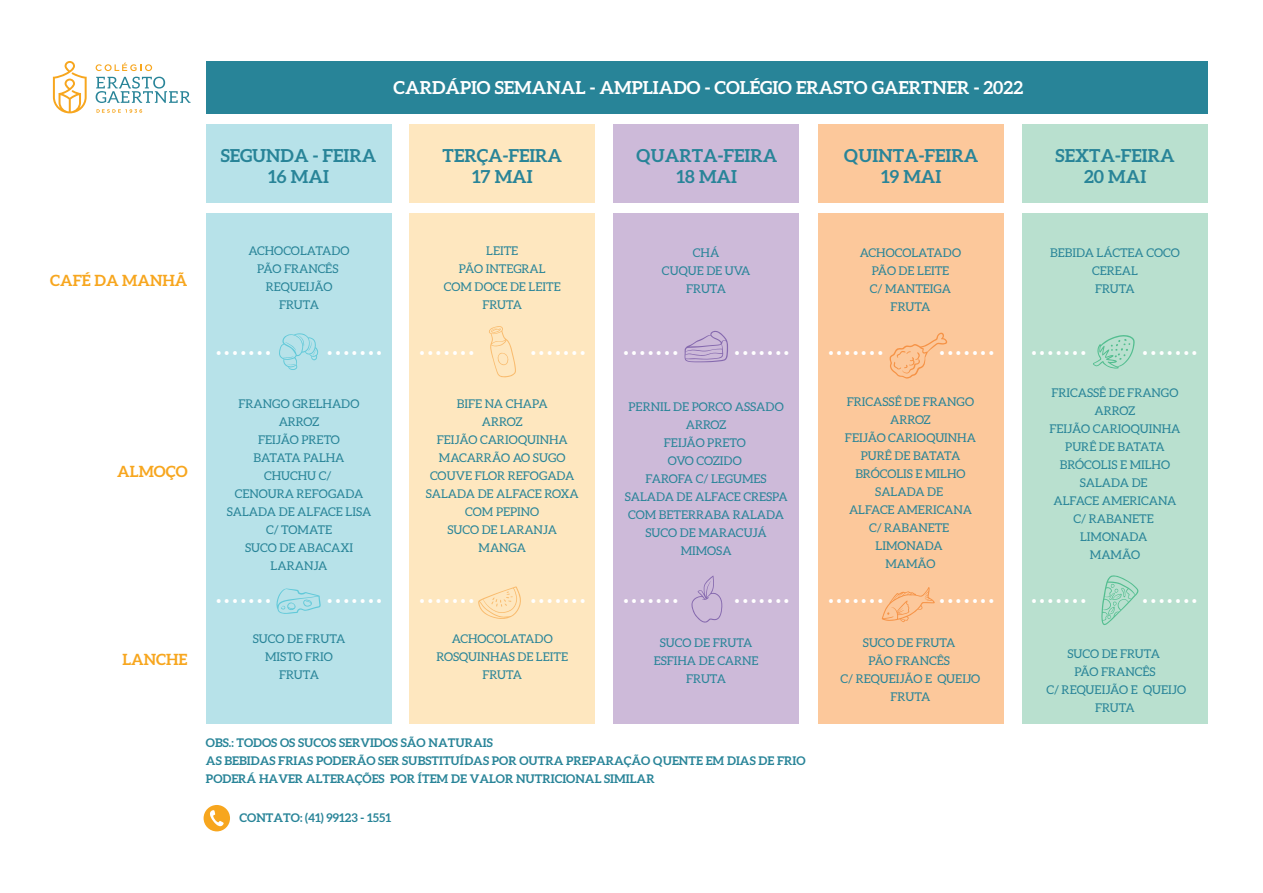
<style>
.page{position:relative;width:1263px;height:893px;background:#fff}
.page>*{position:absolute;margin:0;border:0;box-sizing:border-box;transform-origin:0 0}
.t1{font:31.5px "Aleo";color:#fff}
.t2{font:700 18px/21.6px "Aleo";color:#288498;text-align:center}
.t3{font:700 18px "Aleo";color:#fff}
.t4{font:700 15.6px "Aleo";color:#f7a61e}
.t5{font:12px/18px "Aleo";color:#288498;text-align:center}
.t6{font:700 12px/18px "Aleo";color:#288498}
</style>
<div class="page">
<div style="left:206px;top:61px;width:1002px;height:52px;background:#288498"></div>
<svg style="left:96px;top:62px;width:56px;height:9px"></svg>
<svg style="left:96px;top:77px;width:94px;height:26px"></svg>
<svg style="left:97px;top:109px;width:45px;height:4px"></svg>
<svg style="left:53px;top:61px;width:34px;height:52px"></svg>
<div style="left:206px;top:124px;width:185px;height:78px;background:#b7e2e9"></div>
<div style="left:410px;top:124px;width:185px;height:78px;background:#fee7bf"></div>
<div style="left:614px;top:124px;width:185px;height:78px;background:#cdbad9"></div>
<div style="left:819px;top:124px;width:185px;height:78px;background:#fcc89b"></div>
<div style="left:1022px;top:124px;width:186px;height:78px;background:#b9e0cf"></div>
<div style="left:206px;top:213px;width:185px;height:510px;background:#b7e2e9"></div>
<div style="left:410px;top:213px;width:185px;height:510px;background:#fee7bf"></div>
<div style="left:614px;top:213px;width:185px;height:510px;background:#cdbad9"></div>
<div style="left:819px;top:213px;width:185px;height:510px;background:#fcc89b"></div>
<div style="left:1022px;top:213px;width:186px;height:510px;background:#b9e0cf"></div>
<svg style="left:279px;top:333px;width:39px;height:37px"></svg>
<svg style="left:889px;top:332px;width:58px;height:47px"></svg>
<svg style="left:489px;top:326px;width:27px;height:52px"></svg>
<svg style="left:1101px;top:575px;width:38px;height:50px"></svg>
<svg style="left:684px;top:331px;width:44px;height:31px"></svg>
<svg style="left:276px;top:588px;width:45px;height:26px"></svg>
<svg style="left:691px;top:575px;width:31px;height:48px"></svg>
<svg style="left:882px;top:587px;width:53px;height:35px"></svg>
<svg style="left:1093px;top:335px;width:42px;height:34px"></svg>
<svg style="left:478px;top:586px;width:43px;height:33px"></svg>
<div style="left:204px;top:805px;width:26px;height:26px;background:#f7a61e;border-radius:50%"></div>
<svg style="left:210px;top:810px;width:14px;height:16px"></svg>
<h2 class="t3" style="left:394px;top:77px;width:631px">CARDÁPIO SEMANAL - AMPLIADO - COLÉGIO ERASTO GAERTNER - 2022</h2>
<h2 class="t2" style="left:221px;top:145px;width:157px">SEGUNDA - FEIRA<br>16 MAI</h2>
<h2 class="t2" style="left:443px;top:145px;width:121px">TERÇA-FEIRA<br>17 MAI</h2>
<h2 class="t2" style="left:636px;top:145px;width:142px">QUARTA-FEIRA<br>18 MAI</h2>
<h2 class="t2" style="left:844px;top:145px;width:136px">QUINTA-FEIRA<br>19 MAI</h2>
<h2 class="t2" style="left:1056px;top:145px;width:120px">SEXTA-FEIRA<br>20 MAI</h2>
<h3 class="t4" style="left:50px;top:271px;width:139px">CAFÉ DA MANHÃ</h3>
<h3 class="t4" style="left:117px;top:462px;width:72px">ALMOÇO</h3>
<h3 class="t4" style="left:122px;top:650px;width:67px">LANCHE</h3>
<p class="t5" style="left:248px;top:242px;width:103px">ACHOCOLATADO<br>PÃO FRANCÊS<br>REQUEIJÃO<br>FRUTA</p>
<h1 class="t1" style="left:215px;top:326px;width:57px">.......</h1>
<h1 class="t1" style="left:327px;top:326px;width:57px">.......</h1>
<p class="t5" style="left:227px;top:395px;width:146px">FRANGO GRELHADO<br>ARROZ<br>FEIJÃO PRETO<br>BATATA PALHA<br>CHUCHU C/<br>CENOURA REFOGADA<br>SALADA DE ALFACE LISA<br>C/ TOMATE<br>SUCO DE ABACAXI<br>LARANJA</p>
<h1 class="t1" style="left:215px;top:574px;width:57px">.......</h1>
<h1 class="t1" style="left:327px;top:574px;width:57px">.......</h1>
<p class="t5" style="left:253px;top:630px;width:94px">SUCO DE FRUTA<br>MISTO FRIO<br>FRUTA</p>
<p class="t5" style="left:444px;top:242px;width:118px">LEITE<br>PÃO INTEGRAL<br>COM DOCE DE LEITE<br>FRUTA</p>
<p class="t5" style="left:1050px;top:245px;width:131px">BEBIDA LÁCTEA COCO<br>CEREAL<br>FRUTA</p>
<p class="t5" style="left:662px;top:245px;width:90px">CHÁ<br>CUQUE DE UVA<br>FRUTA</p>
<p class="t5" style="left:860px;top:245px;width:103px">ACHOCOLATADO<br>PÃO DE LEITE<br>C/ MANTEIGA<br>FRUTA</p>
<h1 class="t1" style="left:419px;top:326px;width:57px">.......</h1>
<h1 class="t1" style="left:530px;top:326px;width:57px">.......</h1>
<h1 class="t1" style="left:623px;top:326px;width:57px">.......</h1>
<h1 class="t1" style="left:734px;top:326px;width:57px">.......</h1>
<h1 class="t1" style="left:828px;top:326px;width:57px">.......</h1>
<h1 class="t1" style="left:939px;top:326px;width:57px">.......</h1>
<h1 class="t1" style="left:1031px;top:326px;width:57px">.......</h1>
<h1 class="t1" style="left:1142px;top:326px;width:57px">.......</h1>
<p class="t5" style="left:426px;top:395px;width:155px">BIFE NA CHAPA<br>ARROZ<br>FEIJÃO CARIOQUINHA<br>MACARRÃO AO SUGO<br>COUVE FLOR REFOGADA<br>SALADA DE ALFACE ROXA<br>COM PEPINO<br>SUCO DE LARANJA<br>MANGA</p>
<p class="t5" style="left:625px;top:398px;width:165px">PERNIL DE PORCO ASSADO<br>ARROZ<br>FEIJÃO PRETO<br>OVO COZIDO<br>FAROFA C/ LEGUMES<br>SALADA DE ALFACE CRESPA<br>COM BETERRABA RALADA<br>SUCO DE MARACUJÁ<br>MIMOSA</p>
<p class="t5" style="left:845px;top:393px;width:133px">FRICASSÊ DE FRANGO<br>ARROZ<br>FEIJÃO CARIOQUINHA<br>PURÊ DE BATATA<br>BRÓCOLIS E MILHO<br>SALADA DE<br>ALFACE AMERICANA<br>C/ RABANETE<br>LIMONADA<br>MAMÃO</p>
<p class="t5" style="left:1049px;top:385px;width:133px">FRICASSÊ DE FRANGO<br>ARROZ<br>FEIJÃO CARIOQUINHA<br>PURÊ DE BATATA<br>BRÓCOLIS E MILHO<br>SALADA DE<br>ALFACE AMERICANA<br>C/ RABANETE<br>LIMONADA<br>MAMÃO</p>
<h1 class="t1" style="left:419px;top:574px;width:57px">.......</h1>
<h1 class="t1" style="left:530px;top:574px;width:57px">.......</h1>
<h1 class="t1" style="left:623px;top:574px;width:57px">.......</h1>
<h1 class="t1" style="left:734px;top:574px;width:57px">.......</h1>
<h1 class="t1" style="left:828px;top:574px;width:57px">.......</h1>
<h1 class="t1" style="left:939px;top:574px;width:57px">.......</h1>
<h1 class="t1" style="left:1031px;top:574px;width:57px">.......</h1>
<h1 class="t1" style="left:1142px;top:574px;width:57px">.......</h1>
<p class="t5" style="left:436px;top:630px;width:133px">ACHOCOLATADO<br>ROSQUINHAS DE LEITE<br>FRUTA</p>
<p class="t5" style="left:654px;top:635px;width:106px">SUCO DE FRUTA<br>ESFIHA DE CARNE<br>FRUTA</p>
<p class="t5" style="left:841px;top:635px;width:141px">SUCO DE FRUTA<br>PÃO FRANCÊS<br>C/ REQUEIJÃO E QUEIJO<br>FRUTA</p>
<p class="t5" style="left:1046px;top:645px;width:141px">SUCO DE FRUTA<br>PÃO FRANCÊS<br>C/ REQUEIJÃO E QUEIJO<br>FRUTA</p>
<p class="t6" style="left:206px;top:734px;width:601px">OBS.: TODOS OS SUCOS SERVIDOS SÃO NATURAIS<br>AS BEBIDAS FRIAS PODERÃO SER SUBSTITUÍDAS POR OUTRA PREPARAÇÃO QUENTE EM DIAS DE FRIO<br>PODERÁ HAVER ALTERAÇÕES POR ÍTEM DE VALOR NUTRICIONAL SIMILAR</p>
<p class="t6" style="left:240px;top:809px;width:153px">CONTATO: (41) 99123 - 1551</p>
</div>
